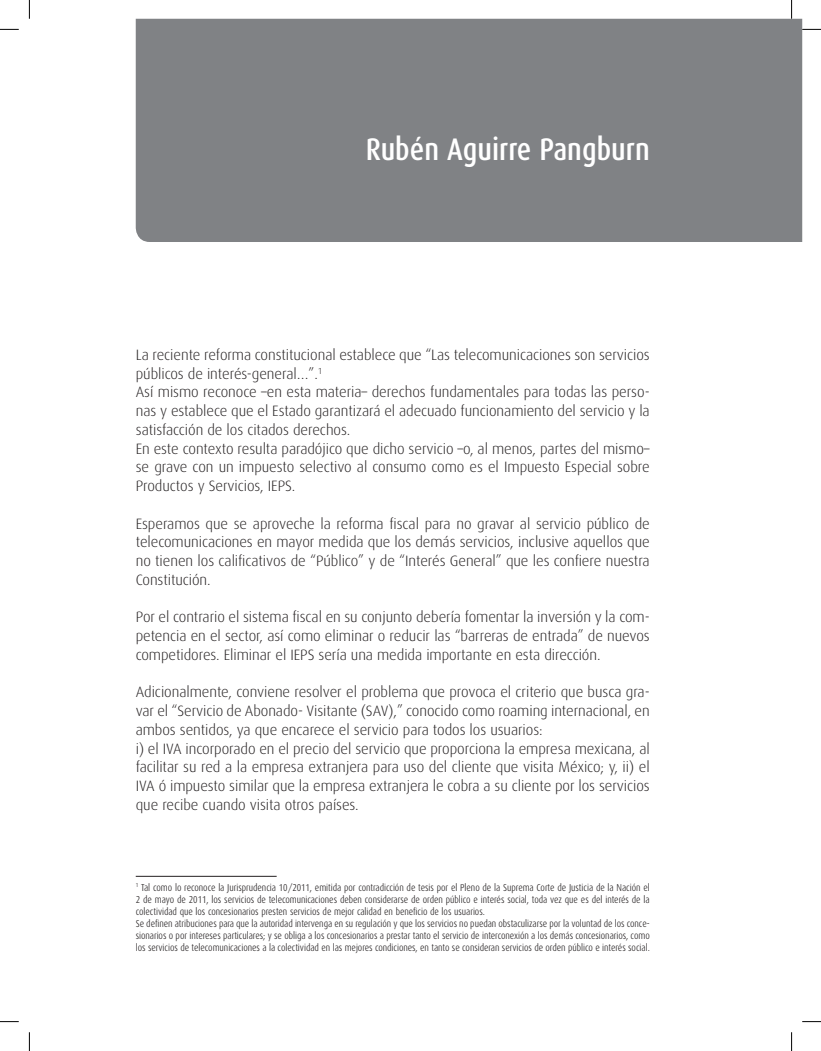
<style>
.page{position:relative;width:821px;height:1051px;background:#fff}
.page>*{position:absolute;margin:0;border:0;box-sizing:border-box;transform-origin:0 0}
.t1{font:500 31.25px "Dax Condensed";color:#fff}
.t2{font:300 15px/18.8px "Dax";letter-spacing:-.005em;color:#231f20}
.t3{font:300 10px/12px "Dax Condensed";letter-spacing:-.005em;color:#231f20}
</style>
<div class="page">
<div style="left:136px;top:19px;width:666px;height:223px;background:#808285"></div>
<hr style="left:136px;top:876px;width:141px;height:1px;background:#231f20">
<svg style="left:0;top:29px;width:19px;height:1px"></svg>
<svg style="left:802px;top:29px;width:19px;height:1px"></svg>
<svg style="left:0;top:1021px;width:19px;height:1px"></svg>
<svg style="left:802px;top:1021px;width:19px;height:1px"></svg>
<svg style="left:29px;top:0;width:1px;height:19px"></svg>
<svg style="left:29px;top:1032px;width:1px;height:19px"></svg>
<svg style="left:790px;top:0;width:2px;height:19px"></svg>
<svg style="left:791px;top:1032px;width:1px;height:19px"></svg>
<h1 class="t1" style="left:366px;top:132px;width:285px">Rubén Aguirre Pangburn</h1>
<p class="t2" style="left:136px;top:346px;width:515px">La reciente reforma constitucional establece que “Las telecomunicaciones son servicios públicos de interés-general…”.<sup>1<br></sup>Así mismo reconoce –en esta materia– derechos fundamentales para todas las perso&shy;nas y establece que el Estado garantizará el adecuado funcionamiento del servicio y la satisfacción de los citados derechos.<br>En este contexto resulta paradójico que dicho servicio –o, al menos, partes del mismo– se grave con un impuesto selectivo al consumo como es el Impuesto Especial sobre Productos y Servicios, IEPS.</p>
<p class="t2" style="left:136px;top:514px;width:515px;text-align:justify">Esperamos que se aproveche la reforma fiscal para no gravar al servicio público de telecomunicaciones en mayor medida que los demás servicios, inclusive aquellos que no tienen los calificativos de “Público” y de “Interés General” que les confiere nuestra Constitución.</p>
<p class="t2" style="left:136px;top:608px;width:515px;text-align:justify">Por el contrario el sistema fiscal en su conjunto debería fomentar la inversión y la com&shy;petencia en el sector, así como eliminar o reducir las “barreras de entrada” de nuevos competidores. Eliminar el IEPS sería una medida importante en esta dirección.</p>
<p class="t2" style="left:136px;top:683px;width:515px">Adicionalmente, conviene resolver el problema que provoca el criterio que busca gra&shy;var el “Servicio de Abonado- Visitante (SAV),” conocido como roaming internacional, en ambos sentidos, ya que encarece el servicio para todos los usuarios:<br>i) el IVA incorporado en el precio del servicio que proporciona la empresa mexicana, al facilitar su red a la empresa extranjera para uso del cliente que visita México; y, ii) el IVA ó impuesto similar que la empresa extranjera le cobra a su cliente por los servicios que recibe cuando visita otros países.</p>
<p class="t3" style="left:136px;top:881px;width:515px"><sup>1</sup> Tal como lo reconoce la Jurisprudencia 10/2011, emitida por contradicción de tesis por el Pleno de la Suprema Corte de Justicia de la Nación el 2 de mayo de 2011, los servicios de telecomunicaciones deben considerarse de orden público e interés social, toda vez que es del interés de la colectividad que los concesionarios presten servicios de mejor calidad en beneficio de los usuarios.<br>Se definen atribuciones para que la autoridad intervenga en su regulación y que los servicios no puedan obstaculizarse por la voluntad de los conce&shy;sionarios o por intereses particulares; y se obliga a los concesionarios a prestar tanto el servicio de interconexión a los demás concesionarios, como los servicios de telecomunicaciones a la colectividad en las mejores condiciones, en tanto se consideran servicios de orden público e interés social.</p>
</div>
